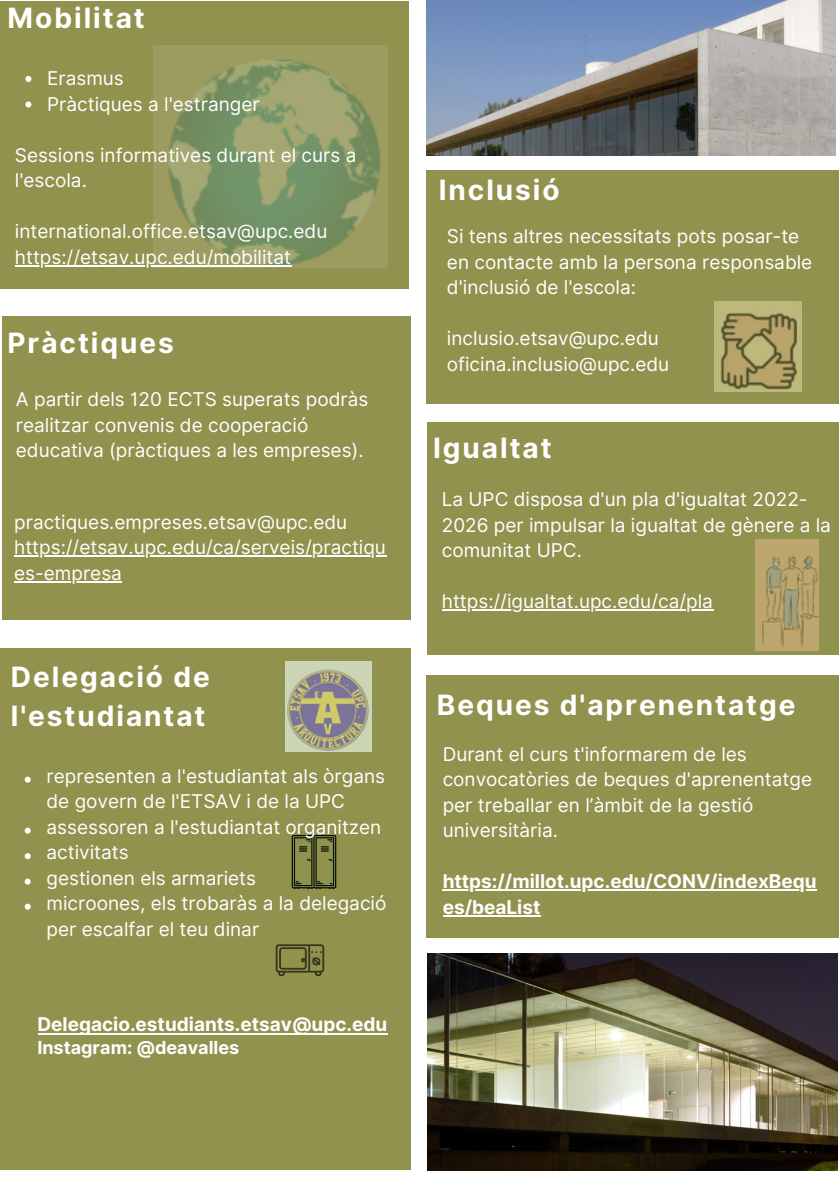
<style>
.page{position:relative;width:839px;height:1191px;background:#fff}
.page>*{position:absolute;margin:0;border:0;box-sizing:border-box;transform-origin:0 0}
.t1{font:700 28px/39px "Inter";letter-spacing:.07em;color:#fff}
.t2{font:19px/25.6px "Inter";color:#fff}
.t3{font:700 19px/25.6px "Inter";color:#fff}
.t4{font:700 18px "Inter";color:#fff}
</style>
<div class="page">
<div style="left:426px;top:422px;width:412px;height:232px;background:#91924e"></div>
<div style="left:426px;top:675px;width:412px;height:262px;background:#91924e"></div>
<img style="left:427px;top:953px;width:410px;height:218px">
<div style="left:0;top:649px;width:411px;height:521px;background:#91924e"></div>
<img style="left:426px;top:0;width:409px;height:156px">
<div style="left:0;top:2px;width:409px;height:287px;background:#91924e"></div>
<img style="left:755px;top:540px;width:63px;height:111px">
<div style="left:426px;top:170px;width:412px;height:234px;background:#91924e"></div>
<img style="left:714px;top:301px;width:87px;height:90px">
<img style="left:153px;top:45px;width:234px;height:222px">
<div style="left:2px;top:317px;width:409px;height:303px;background:#91924e"></div>
<img style="left:291px;top:836px;width:46px;height:53px">
<svg style="left:276px;top:944px;width:48px;height:32px"></svg>
<img style="left:286px;top:661px;width:85px;height:90px">
<hr style="left:442px;top:890px;width:375px;height:1px;background:#fff">
<hr style="left:442px;top:915px;width:98px;height:2px;background:#fff">
<hr style="left:442px;top:610px;width:271px;height:1px;background:#fff">
<svg style="left:25px;top:777px;width:6px;height:6px"></svg>
<svg style="left:25px;top:828px;width:6px;height:6px"></svg>
<svg style="left:25px;top:853px;width:6px;height:6px"></svg>
<svg style="left:25px;top:879px;width:6px;height:6px"></svg>
<svg style="left:25px;top:904px;width:6px;height:6px"></svg>
<svg style="left:25px;top:76px;width:6px;height:6px"></svg>
<svg style="left:25px;top:102px;width:6px;height:6px"></svg>
<hr style="left:15px;top:265px;width:276px;height:2px;background:#fff">
<hr style="left:14px;top:556px;width:372px;height:1px;background:#fff">
<hr style="left:14px;top:581px;width:108px;height:2px;background:#fff">
<hr style="left:38px;top:1033px;width:349px;height:2px;background:#fff">
<p class="t1" style="left:7px;top:-1px;width:139px">Mobilitat</p>
<p class="t2" style="left:47px;top:65px;width:78px">Erasmus</p>
<p class="t2" style="left:47px;top:91px;width:214px">Pràctiques a l'estranger</p>
<p class="t2" style="left:15px;top:142px;width:343px">Sessions informatives durant el curs a l'escola.</p>
<p class="t2" style="left:15px;top:218px;width:314px">international.office.etsav@upc.edu</p>
<p class="t2" style="left:15px;top:244px;width:278px">https://etsav.upc.edu/mobilitat</p>
<p class="t1" style="left:7px;top:323px;width:168px">Pràctiques</p>
<p class="t2" style="left:16px;top:387px;width:354px">A partir dels 120 ECTS superats podràs realitzar convenis de cooperació educativa (pràctiques a les empreses).</p>
<p class="t2" style="left:14px;top:509px;width:334px">practiques.empreses.etsav@upc.edu</p>
<p class="t2" style="left:14px;top:534px;width:373px">https://etsav.upc.edu/ca/serveis/practiqu es-empresa</p>
<p class="t1" style="left:11px;top:657px;width:201px">Delegació de l'estudiantat</p>
<p class="t2" style="left:46px;top:763px;width:341px">representen a l'estudiantat als òrgans de govern de l'ETSAV i de la UPC assessoren a l'estudiantat organitzen activitats<br>gestionen els armariets<br>microones, els trobaràs a la delegació per escalfar el teu dinar</p>
<p class="t3" style="left:37px;top:1011px;width:351px">Delegacio.estudiants.etsav@upc.edu</p>
<p class="t4" style="left:37px;top:1037px;width:203px">Instagram: @deavalles</p>
<p class="t1" style="left:439px;top:171px;width:122px">Inclusió</p>
<p class="t2" style="left:447px;top:223px;width:367px">Si tens altres necessitats pots posar-te en contacte amb la persona responsable d'inclusió de l'escola:</p>
<p class="t2" style="left:447px;top:325px;width:213px">inclusio.etsav@upc.edu</p>
<p class="t2" style="left:447px;top:351px;width:224px">oficina.inclusio@upc.edu</p>
<p class="t1" style="left:433px;top:428px;width:120px">Igualtat</p>
<p class="t2" style="left:442px;top:486px;width:390px">La UPC disposa d'un pla d'igualtat 2022-<br>2026 per impulsar la igualtat de gènere a la comunitat UPC.</p>
<p class="t2" style="left:442px;top:588px;width:272px">https://igualtat.upc.edu/ca/pla</p>
<p class="t1" style="left:437px;top:685px;width:360px">Beques d'aprenentatge</p>
<p class="t2" style="left:442px;top:741px;width:371px">Durant el curs t'informarem de les convocatòries de beques d'aprenentatge per treballar en l’àmbit de la gestió universitària.</p>
<p class="t3" style="left:442px;top:868px;width:375px">https://millot.upc.edu/CONV/indexBequ es/beaList</p>
</div>
